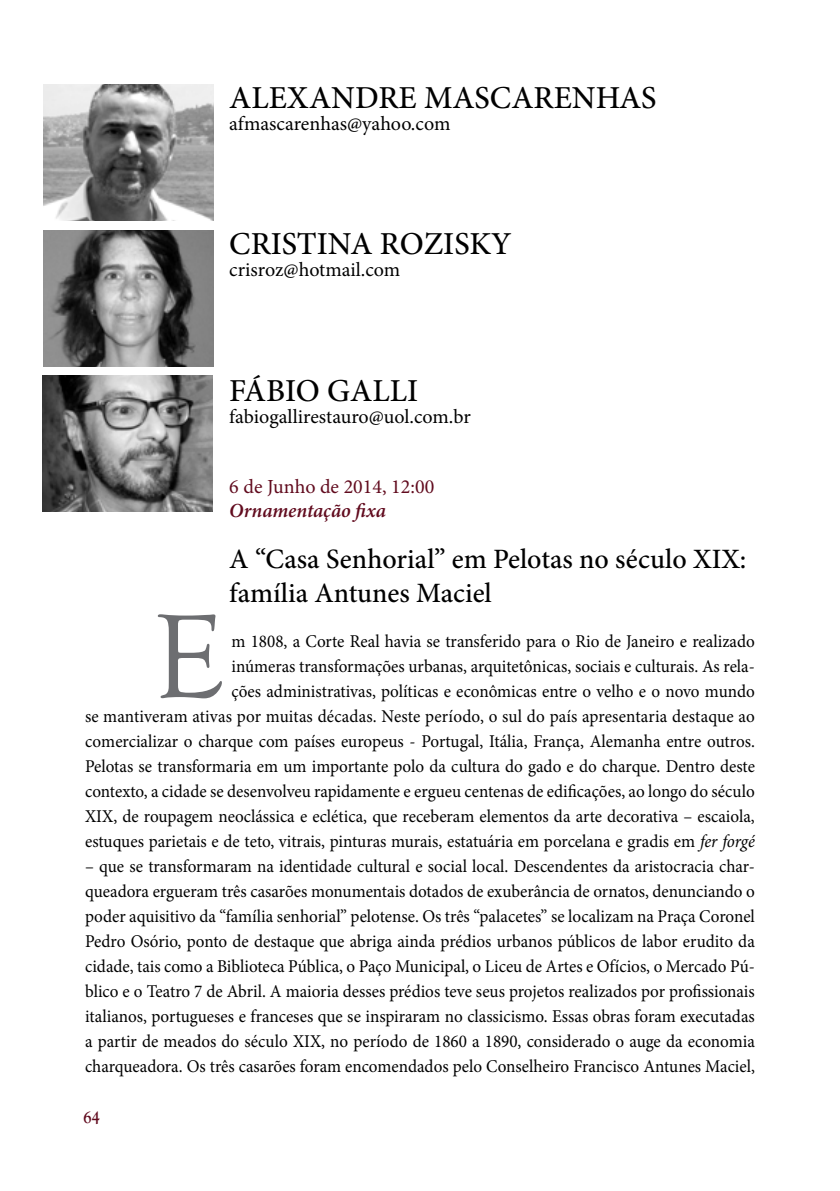
<style>
.page{position:relative;width:840px;height:1191px;background:#fff}
.page>*{position:absolute;margin:0;border:0;box-sizing:border-box;transform-origin:0 0}
.t1{font:123px "Goudy Old Style T";color:#6d6e71}
.t2{font:500 32px "Minion Pro";color:#000}
.t3{font:500 28px/33.6px "Minion Pro";color:#000}
.t4{font:20px "Minion Pro";color:#000}
.t5{font:20px "Minion Pro";color:#610b1e}
.t6{font:italic 600 20px "Minion Pro";letter-spacing:-.005em;color:#610b1e}
.t7{font:18px/25px "Minion Pro";color:#000;text-align:right;scale:.95 1}
.t8{font:700 18px "Goudy Old Style T";color:#610b1e;scale:.9 1}
.s1{font-style:italic}
</style>
<div class="page">
<img style="left:43px;top:84px;width:170px;height:137px">
<img style="left:43px;top:231px;width:170px;height:136px">
<img style="left:43px;top:376px;width:170px;height:136px">
<h2 class="t2" style="left:229px;top:76px;width:428px">ALEXANDRE MASCARENHAS</h2>
<p class="t4" style="left:229px;top:110px;width:222px">afmascarenhas@yahoo.com</p>
<h2 class="t2" style="left:229px;top:222px;width:283px">CRISTINA ROZISKY</h2>
<p class="t4" style="left:229px;top:257px;width:172px">crisroz@hotmail.com</p>
<h2 class="t2" style="left:229px;top:369px;width:190px">FÁBIO GALLI</h2>
<p class="t4" style="left:229px;top:403px;width:243px">fabiogallirestauro@uol.com.br</p>
<p class="t5" style="left:229px;top:473px;width:206px">6 de Junho de 2014, 12:00</p>
<p class="t6" style="left:229px;top:496px;width:158px">Ornamentação fixa</p>
<h3 class="t3" style="left:229px;top:542px;width:518px">A “Casa Senhorial” em Pelotas no século XIX: família Antunes Maciel</h3>
<h1 class="t1" style="left:153px;top:589px;width:73px">E</h1>
<p class="t7" style="left:85px;top:629px;width:706px">m 1808, a Corte Real havia se transferido para o Rio de Janeiro e realizado<br>inúmeras transformações urbanas, arquitetônicas, sociais e culturais. As rela-<br>ções administrativas, políticas e econômicas entre o velho e o novo mundo<br>se mantiveram ativas por muitas décadas. Neste período, o sul do país apresentaria destaque ao comercializar o charque com países europeus - Portugal, Itália, França, Alemanha entre outros.<br>Pelotas se transformaria em um importante polo da cultura do gado e do charque. Dentro deste contexto, a cidade se desenvolveu rapidamente e ergueu centenas de edificações, ao longo do século XIX, de roupagem neoclássica e eclética, que receberam elementos da arte decorativa – escaiola, estuques parietais e de teto, vitrais, pinturas murais, estatuária em porcelana e gradis em <span class="s1">fer forgé</span></p>
<p class="t7" style="left:85px;top:854px;width:706px;text-align:justify">– que se transformaram na identidade cultural e social local. Descendentes da aristocracia char&shy;queadora ergueram três casarões monumentais dotados de exuberância de ornatos, denunciando o poder aquisitivo da “família senhorial” pelotense. Os três “palacetes” se localizam na Praça Coronel Pedro Osório, ponto de destaque que abriga ainda prédios urbanos públicos de labor erudito da cidade, tais como a Biblioteca Pública, o Paço Municipal, o Liceu de Artes e Ofícios, o Mercado Pú&shy;blico e o Teatro 7 de Abril. A maioria desses prédios teve seus projetos realizados por profissionais italianos, portugueses e franceses que se inspiraram no classicismo. Essas obras foram executadas a partir de meados do século XIX, no período de 1860 a 1890, considerado o auge da economia charqueadora. Os três casarões foram encomendados pelo Conselheiro Francisco Antunes Maciel,</p>
<p class="t8" style="left:83px;top:1106px;width:20px">64</p>
</div>
